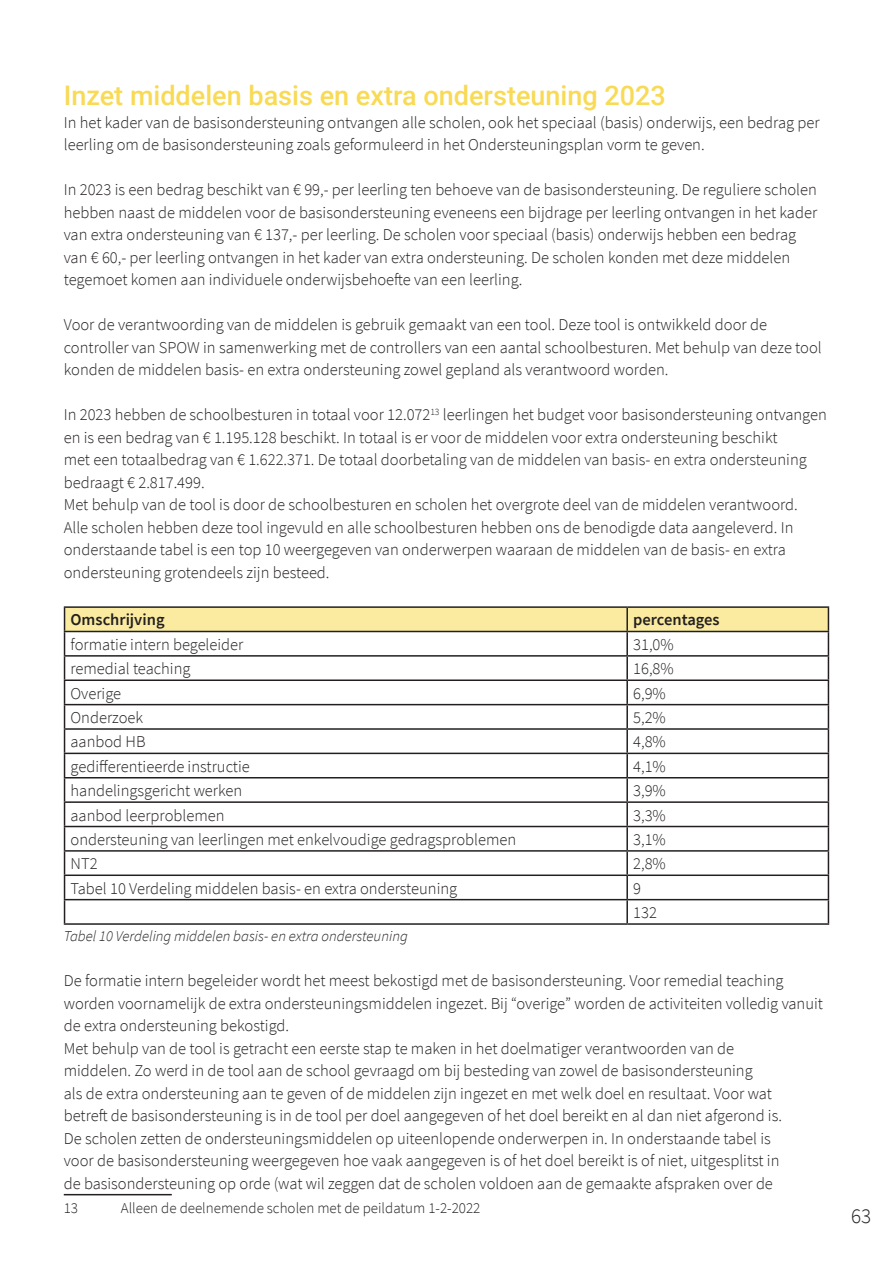
<style>
.page{position:relative;width:893px;height:1263px;background:#fff}
.page>*{position:absolute;margin:0;border:0;box-sizing:border-box;transform-origin:0 0}
.t1{font:500 27px "Roboto";color:#f8da55}
.t2{font:300 21px "Source Sans Pro";color:#231f20}
.t3{font:300 16.5px/22.5px "Source Sans Pro";color:#231f20}
.t4{font:600 16.5px "Source Sans Pro";color:#231f20}
.t5{font:italic 300 15px "Source Sans Pro";color:#231f20}
.t6{font:300 15px "Source Sans Pro";color:#231f20}
</style>
<div class="page">
<hr style="left:64px;top:606px;width:563px;height:2px;background:#231f20">
<hr style="left:627px;top:606px;width:202px;height:2px;background:#231f20">
<svg style="left:64px;top:607px;width:765px;height:316px"></svg>
<hr style="left:64px;top:923px;width:563px;height:2px;background:#231f20">
<hr style="left:627px;top:923px;width:202px;height:2px;background:#231f20">
<hr style="left:64px;top:1194px;width:108px;height:1px;background:#231f20">
<p class="t1" style="left:64px;top:77px;width:604px">Inzet middelen basis en extra ondersteuning 2023</p>
<p class="t3" style="left:64px;top:111px;width:757px">In het kader van de basisondersteuning ontvangen alle scholen, ook het speciaal (basis) onderwijs, een bedrag per leerling om de basisondersteuning zoals geformuleerd in het Ondersteuningsplan vorm te geven.</p>
<p class="t3" style="left:64px;top:179px;width:755px">In 2023 is een bedrag beschikt van € 99,- per leerling ten behoeve van de basisondersteuning. De reguliere scholen hebben naast de middelen voor de basisondersteuning eveneens een bijdrage per leerling ontvangen in het kader van extra ondersteuning van € 137,- per leerling. De scholen voor speciaal (basis) onderwijs hebben een bedrag van € 60,- per leerling ontvangen in het kader van extra ondersteuning. De scholen konden met deze middelen tegemoet komen aan individuele onderwijsbehoefte van een leerling.</p>
<p class="t3" style="left:64px;top:314px;width:759px">Voor de verantwoording van de middelen is gebruik gemaakt van een tool. Deze tool is ontwikkeld door de controller van SPOW in samenwerking met de controllers van een aantal schoolbesturen. Met behulp van deze tool konden de middelen basis- en extra ondersteuning zowel gepland als verantwoord worden.</p>
<p class="t3" style="left:64px;top:404px;width:765px">In 2023 hebben de schoolbesturen in totaal voor 12.072<sup>13</sup> leerlingen het budget voor basisondersteuning ontvangen en is een bedrag van € 1.195.128 beschikt. In totaal is er voor de middelen voor extra ondersteuning beschikt<br>met een totaalbedrag van € 1.622.371. De totaal doorbetaling van de middelen van basis- en extra ondersteuning bedraagt € 2.817.499.</p>
<p class="t3" style="left:64px;top:494px;width:735px">Met behulp van de tool is door de schoolbesturen en scholen het overgrote deel van de middelen verantwoord.<br>Alle scholen hebben deze tool ingevuld en alle schoolbesturen hebben ons de benodigde data aangeleverd. In onderstaande tabel is een top 10 weergegeven van onderwerpen waaraan de middelen van de basis- en extra ondersteuning grotendeels zijn besteed.</p>
<p class="t4" style="left:71px;top:609px;width:96px">Omschrijving</p>
<p class="t4" style="left:633px;top:609px;width:88px">percentages</p>
<p class="t3" style="left:71px;top:633px;width:174px">formatie intern begeleider</p>
<p class="t3" style="left:633px;top:633px;width:42px">31,0%</p>
<p class="t3" style="left:71px;top:657px;width:121px">remedial teaching</p>
<p class="t3" style="left:633px;top:657px;width:42px">16,8%</p>
<p class="t3" style="left:71px;top:682px;width:52px">Overige</p>
<p class="t3" style="left:633px;top:682px;width:34px">6,9%</p>
<p class="t3" style="left:71px;top:706px;width:74px">Onderzoek</p>
<p class="t3" style="left:633px;top:706px;width:34px">5,2%</p>
<p class="t3" style="left:71px;top:731px;width:77px">aanbod HB</p>
<p class="t3" style="left:633px;top:731px;width:34px">4,8%</p>
<p class="t3" style="left:71px;top:755px;width:181px">gedifferentieerde instructie</p>
<p class="t3" style="left:633px;top:755px;width:34px">4,1%</p>
<p class="t3" style="left:71px;top:779px;width:173px">handelingsgericht werken</p>
<p class="t3" style="left:633px;top:779px;width:34px">3,9%</p>
<p class="t3" style="left:71px;top:804px;width:155px">aanbod leerproblemen</p>
<p class="t3" style="left:633px;top:804px;width:34px">3,3%</p>
<p class="t3" style="left:71px;top:828px;width:447px">ondersteuning van leerlingen met enkelvoudige gedragsproblemen</p>
<p class="t3" style="left:633px;top:828px;width:34px">3,1%</p>
<p class="t3" style="left:71px;top:852px;width:29px">NT2</p>
<p class="t3" style="left:633px;top:852px;width:34px">2,8%</p>
<p class="t3" style="left:71px;top:877px;width:388px">Tabel 10 Verdeling middelen basis- en extra ondersteuning</p>
<p class="t3" style="left:633px;top:877px;width:9px">9</p>
<p class="t3" style="left:633px;top:901px;width:25px">132</p>
<p class="t5" style="left:64px;top:927px;width:346px">Tabel 10 Verdeling middelen basis- en extra ondersteuning</p>
<p class="t3" style="left:64px;top:969px;width:761px">De formatie intern begeleider wordt het meest bekostigd met de basisondersteuning. Voor remedial teaching worden voornamelijk de extra ondersteuningsmiddelen ingezet. Bij “overige” worden de activiteiten volledig vanuit de extra ondersteuning bekostigd.</p>
<p class="t3" style="left:64px;top:1037px;width:720px">Met behulp van de tool is getracht een eerste stap te maken in het doelmatiger verantwoorden van de middelen. Zo werd in de tool aan de school gevraagd om bij besteding van zowel de basisondersteuning<br>als de extra ondersteuning aan te geven of de middelen zijn ingezet en met welk doel en resultaat. Voor wat betreft de basisondersteuning is in de tool per doel aangegeven of het doel bereikt en al dan niet afgerond is.<br>De scholen zetten de ondersteuningsmiddelen op uiteenlopende onderwerpen in. In onderstaande tabel is voor de basisondersteuning weergegeven hoe vaak aangegeven is of het doel bereikt is of niet, uitgesplitst in de basisondersteuning op orde (wat wil zeggen dat de scholen voldoen aan de gemaakte afspraken over de</p>
<p class="t6" style="left:64px;top:1198px;width:16px">13</p>
<p class="t6" style="left:121px;top:1198px;width:361px">Alleen de deelnemende scholen met de peildatum 1-2-2022</p>
<p class="t2" style="left:851px;top:1203px;width:22px">63</p>
</div>
